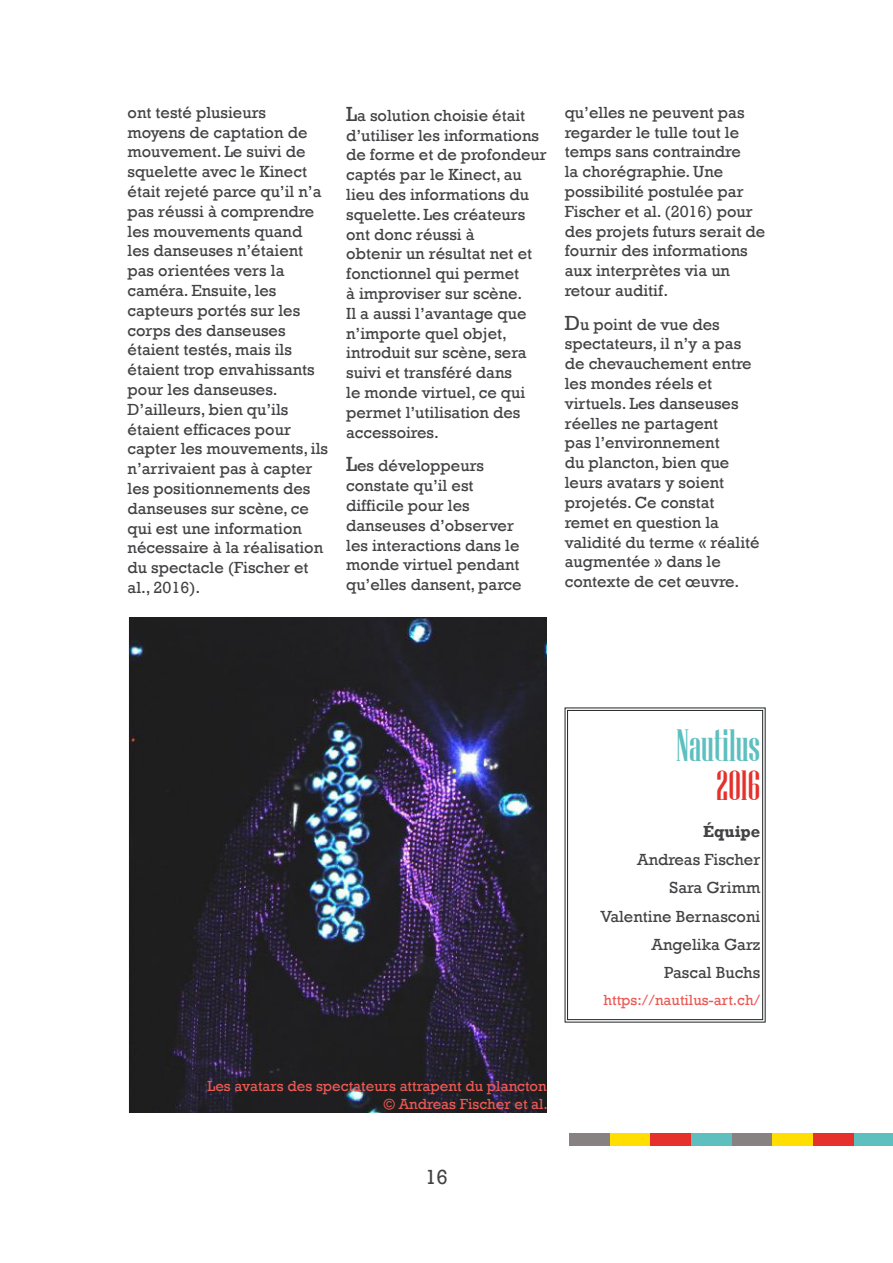
<style>
.page{position:relative;width:893px;height:1263px;background:#fff}
.page>*{position:absolute;margin:0;border:0;box-sizing:border-box;transform-origin:0 0}
.t1{font:45px "Niagara Solid";color:#5ebfbf}
.SubheadingRed{font:42px "Niagara Solid";color:#e6302b}
.t2{font:21px "Rockwell";color:#424245}
.BodyText{font:16.5px/19.8px "Rockwell";color:#424245}
.NamesRight{font:16.5px "Rockwell";color:#424245}
.NamesRight-2{font:700 16.5px "Rockwell";color:#424245}
.Link_right{font:15px/18px "Rockwell";color:#eb5a55;text-align:right}
.s1{font-size:21px}
</style>
<div class="page">
<div style="left:772px;top:1133px;width:40px;height:13px;background:#ffde00"></div>
<div style="left:853px;top:1133px;width:40px;height:13px;background:#5ebfbf"></div>
<div style="left:731px;top:1133px;width:40px;height:13px;background:#878181"></div>
<div style="left:813px;top:1133px;width:40px;height:13px;background:#e6302b"></div>
<div style="left:691px;top:1133px;width:40px;height:13px;background:#5ebfbf"></div>
<div style="left:569px;top:1133px;width:40px;height:13px;background:#878181"></div>
<div style="left:610px;top:1133px;width:40px;height:13px;background:#ffde00"></div>
<div style="left:651px;top:1133px;width:40px;height:13px;background:#e6302b"></div>
<svg style="left:565px;top:707px;width:201px;height:315px"></svg>
<div style="left:567px;top:710px;width:196px;height:310px;border:1px solid #202224"></div>
<img style="left:129px;top:618px;width:418px;height:494px">
<p class="BodyText" style="left:128px;top:103px;width:202px">ont testé plusieurs<br>moyens de captation de mouvement. Le suivi de squelette avec le Kinect était rejeté parce qu’il n’a pas réussi à comprendre les mouvements quand les danseuses n’étaient pas orientées vers la caméra. Ensuite, les capteurs portés sur les corps des danseuses étaient testés, mais ils étaient trop envahissants pour les danseuses.<br>D’ailleurs, bien qu’ils étaient efficaces pour capter les mouvements, ils n’arrivaient pas à capter les positionnements des danseuses sur scène, ce qui est une information nécessaire à la réalisation du spectacle (Fischer et al., 2016).</p>
<p class="BodyText" style="left:346px;top:106px;width:202px"><span class="s1">L</span>a solution choisie était d’utiliser les informations de forme et de profondeur captés par le Kinect, au lieu des informations du squelette. Les créateurs ont donc réussi à<br>obtenir un résultat net et fonctionnel qui permet<br>à improviser sur scène.<br>Il a aussi l’avantage que n’importe quel objet, introduit sur scène, sera suivi et transféré dans<br>le monde virtuel, ce qui permet l’utilisation des accessoires.</p>
<p class="BodyText" style="left:346px;top:456px;width:177px"><span class="s1">L</span>es développeurs constate qu’il est difficile pour les danseuses d’observer les interactions dans le monde virtuel pendant qu’elles dansent, parce</p>
<p class="BodyText" style="left:565px;top:103px;width:202px">qu’elles ne peuvent pas regarder le tulle tout le temps sans contraindre<br>la chorégraphie. Une possibilité postulée par<br>Fischer et al. (2016) pour des projets futurs serait de fournir des informations aux interprètes via un retour auditif.</p>
<p class="BodyText" style="left:565px;top:314px;width:196px"><span class="s1">D</span>u point de vue des spectateurs, il n’y a pas de chevauchement entre les mondes réels et virtuels. Les danseuses réelles ne partagent<br>pas l’environnement<br>du plancton, bien que leurs avatars y soient projetés. Ce constat remet en question la validité du terme « réalité augmentée » dans le contexte de cet œuvre.</p>
<p class="Link_right" style="left:208px;top:1077px;width:342px">Les avatars des spectateurs attrapent du plancton © Andreas Fischer et al.</p>
<p class="t2" style="left:425px;top:1165px;width:24px">16</p>
<p class="t1" style="left:676px;top:722px;width:86px">Nautilus</p>
<p class="SubheadingRed" style="left:716px;top:763px;width:46px">2016</p>
<p class="NamesRight-2" style="left:703px;top:821px;width:59px">Équipe</p>
<p class="NamesRight" style="left:637px;top:850px;width:125px">Andreas Fischer</p>
<p class="NamesRight" style="left:670px;top:878px;width:92px">Sara Grimm</p>
<p class="NamesRight" style="left:600px;top:906px;width:161px">Valentine Bernasconi</p>
<p class="NamesRight" style="left:652px;top:935px;width:110px">Angelika Garz</p>
<p class="NamesRight" style="left:664px;top:963px;width:98px">Pascal Buchs</p>
<p class="Link_right" style="left:604px;top:991px;width:158px">https://nautilus-art.ch/</p>
</div>
